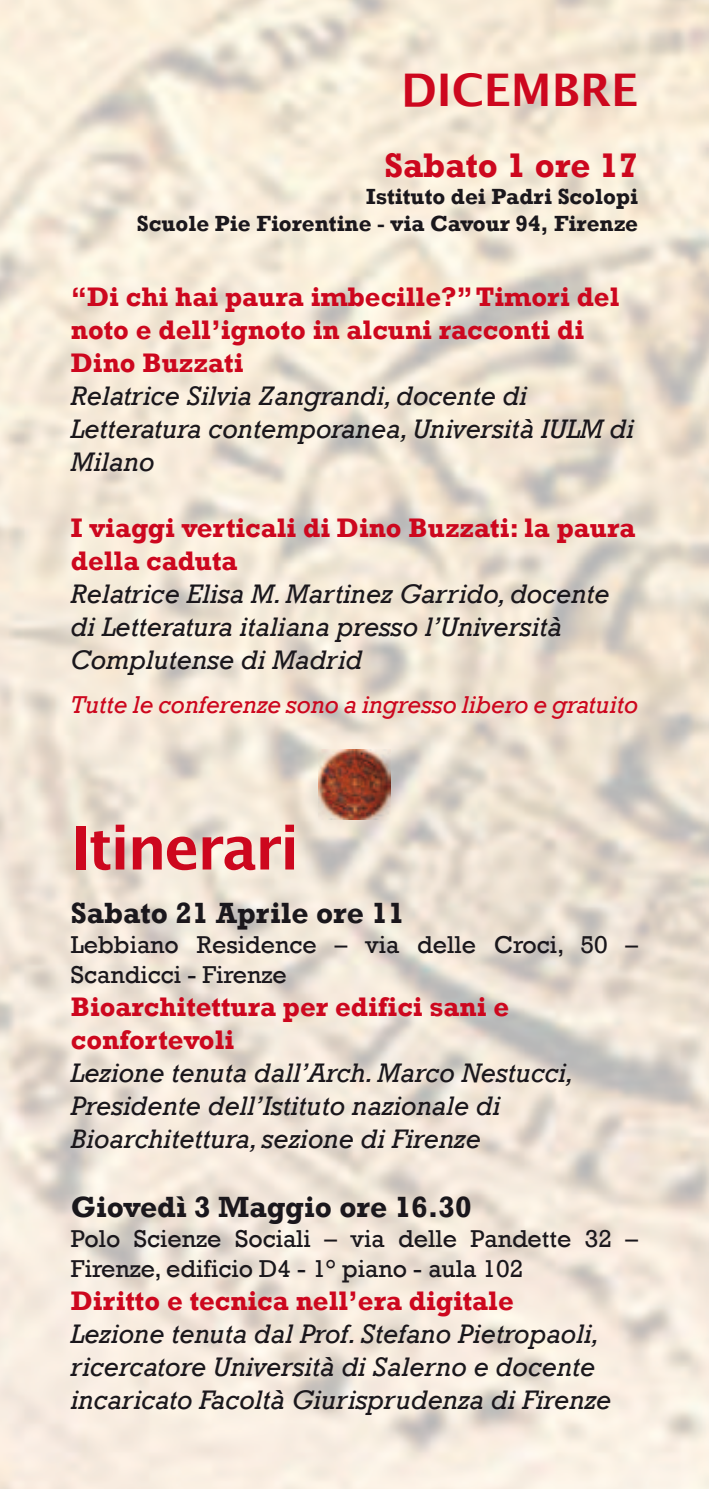
<style>
.page{position:relative;width:709px;height:1489px;background:#fff}
.page>*{position:absolute;margin:0;border:0;box-sizing:border-box;transform-origin:0 0}
.t1{font:700 60px "Lucida Grande";letter-spacing:-.04em;color:#cd071e}
.t2{font:700 45px "Lucida Grande";color:#cd071e}
.t3{font:700 35px "Rockwell";color:#cd071e}
.t4{font:700 30px "Rockwell";color:#1a171c}
.t5{font:italic 27.5px/33px "Rockwell";color:#1a171c}
.t6{font:700 27.5px/33px "Rockwell";color:#cd071e}
.t7{font:25px/30px "Rockwell";color:#1a171c}
.t8{font:italic 25px "Rockwell";color:#cd071e}
.t9{font:700 22.5px/27px "Rockwell";color:#1a171c;text-align:right}
</style>
<div class="page">
<img style="left:0;top:0;width:709px;height:1488px">
<img style="left:318px;top:749px;width:72px;height:70px">
<h2 class="t2" style="left:401px;top:54px;width:239px">DICEMBRE</h2>
<p class="t3" style="left:384px;top:143px;width:255px">Sabato 1 ore 17</p>
<p class="t9" style="left:137px;top:182px;width:502px">Istituto dei Padri Scolopi<br>Scuole Pie Fiorentine - via Cavour 94, Firenze</p>
<p class="t6" style="left:71px;top:280px;width:550px">“Di chi hai paura imbecille?” Timori del noto e dell’ignoto in alcuni racconti di<br>Dino Buzzati</p>
<p class="t5" style="left:71px;top:379px;width:565px">Relatrice Silvia Zangrandi, docente di<br>Letteratura contemporanea, Università IULM di<br>Milano</p>
<p class="t6" style="left:71px;top:511px;width:566px">I viaggi verticali di Dino Buzzati: la paura della caduta</p>
<p class="t5" style="left:71px;top:577px;width:540px">Relatrice Elisa M. Martinez Garrido, docente di Letteratura italiana presso l’Università<br>Complutense di Madrid</p>
<p class="t8" style="left:71px;top:690px;width:568px">Tutte le conferenze sono a ingresso libero e gratuito</p>
<h1 class="t1" style="left:71px;top:799px;width:230px">Itinerari</h1>
<p class="t4" style="left:71px;top:894px;width:335px">Sabato 21 Aprile ore 11</p>
<p class="t7" style="left:71px;top:930px;width:568px">Lebbiano Residence – via delle Croci, 50 –<br>Scandicci - Firenze</p>
<p class="t6" style="left:71px;top:990px;width:439px">Bioarchitettura per edifici sani e confortevoli</p>
<p class="t5" style="left:71px;top:1056px;width:504px">Lezione tenuta dall’Arch. Marco Nestucci,<br>Presidente dell’Istituto nazionale di<br>Bioarchitettura, sezione di Firenze</p>
<p class="t4" style="left:71px;top:1188px;width:402px">Giovedì 3 Maggio ore 16.30</p>
<p class="t7" style="left:71px;top:1224px;width:568px">Polo Scienze Sociali – via delle Pandette 32 –<br>Firenze, edificio D4 - 1° piano - aula 102</p>
<p class="t6" style="left:71px;top:1284px;width:444px">Diritto e tecnica nell’era digitale</p>
<p class="t5" style="left:71px;top:1317px;width:542px">Lezione tenuta dal Prof. Stefano Pietropaoli, ricercatore Università di Salerno e docente incaricato Facoltà Giurisprudenza di Firenze</p>
</div>
